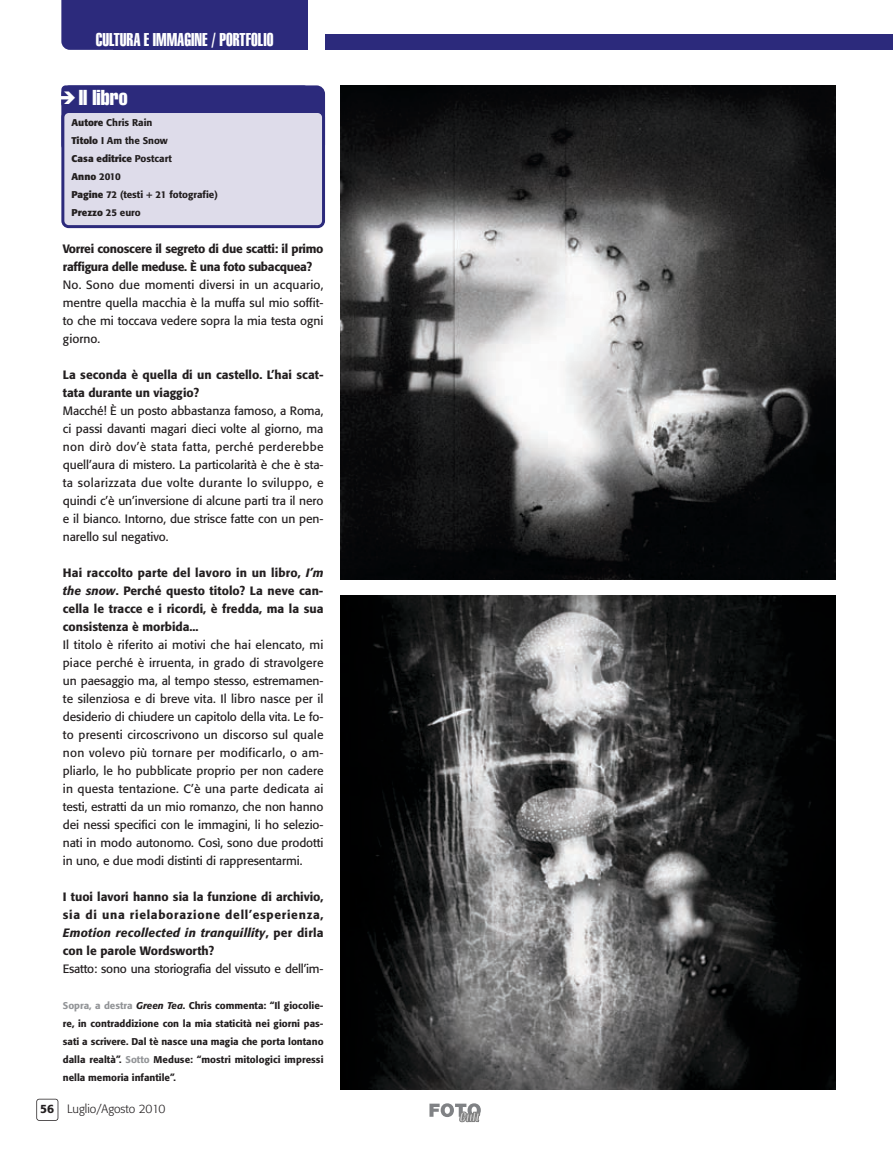
<style>
.page{position:relative;width:893px;height:1153px;background:#fff}
.page>*{position:absolute;margin:0;border:0;box-sizing:border-box;transform-origin:0 0}
.t1{font:extra-condensed 21px "Swiss 911 BT";color:#fff}
.t2{font:18px "Swiss 911 BT Extra Compressed";color:#fff}
.t3{font:12px/18px "Formata";letter-spacing:-.005em;color:#231f20;text-align:justify}
.t4{font:500 12px/18px "Formata";color:#231f20;text-align:justify}
.t5{font:500 12px/18px "Formata";letter-spacing:-.025em;color:#231f20}
.t6{font:300 12px "Formata";color:#231f20}
.t7{font:500 9.75px/18px "Formata";color:#231f20;text-align:justify}
.s1{font-family:"Play Station";font-stretch:normal;font-size:17.25px}
.s2{font-weight:700}
.s3{font-style:italic}
.s4{color:#939598}
</style>
<div class="page">
<div style="left:36px;top:1098px;width:22px;height:22px;border:2px solid #231f20;border-radius:3px"></div>
<svg style="left:429px;top:1103px;width:52px;height:18px"></svg>
<div style="left:325px;top:34px;width:568px;height:16px;background:#2c2a7c"></div>
<div style="left:61px;top:0;width:53px;height:50px;background:#2c2a7c"></div>
<div style="left:114px;top:0;width:194px;height:50px;background:#2c2a7c"></div>
<img style="left:341px;top:85px;width:494px;height:494px">
<img style="left:341px;top:595px;width:494px;height:494px">
<div style="left:61px;top:85px;width:264px;height:68px;background:#2c2a7c;border-radius:9px"></div>
<svg style="left:61px;top:110px;width:264px;height:118px;background:#d1cfe2"></svg>
<h2 class="t2" style="left:96px;top:33px;width:179px">CULTURA E IMMAGINE / PORTFOLIO</h2>
<h1 class="t1" style="left:58px;top:90px;width:71px"><span class="s1">6</span>Il libro</h1>
<p class="t7" style="left:72px;top:114px;width:148px;text-align:left"><span class="s2">Autore</span> Chris Rain<br><span class="s2">Titolo</span> I Am the Snow<br><span class="s2">Casa editrice</span> Postcart<br><span class="s2">Anno</span> 2010<br><span class="s2">Pagine</span> 72 (testi + 21 fotografie)<br><span class="s2">Prezzo</span> 25 euro</p>
<p class="t5" style="left:63px;top:240px;width:262px">Vorrei conoscere il segreto di due scatti: il primo raffigura delle meduse. È una foto subacquea?</p>
<p class="t3" style="left:63px;top:276px;width:262px">No. Sono due momenti diversi in un acquario, mentre quella macchia è la muffa sul mio soffit&shy;to che mi toccava vedere sopra la mia testa ogni giorno.</p>
<p class="t4" style="left:63px;top:366px;width:262px">La seconda è quella di un castello. L’hai scat&shy;tata durante un viaggio?</p>
<p class="t3" style="left:63px;top:402px;width:262px">Macché! È un posto abbastanza famoso, a Roma, ci passi davanti magari dieci volte al giorno, ma non dirò dov’è stata fatta, perché perderebbe quell’aura di mistero. La particolarità è che è sta&shy;ta solarizzata due volte durante lo sviluppo, e quindi c’è un’inversione di alcune parti tra il nero e il bianco. Intorno, due strisce fatte con un pen&shy;narello sul negativo.</p>
<p class="t4" style="left:63px;top:564px;width:262px">Hai raccolto parte del lavoro in un libro, <span class="s3">I’m the snow</span>. Perché questo titolo? La neve can&shy;cella le tracce e i ricordi, è fredda, ma la sua consistenza è morbida...</p>
<p class="t3" style="left:63px;top:636px;width:262px">Il titolo è riferito ai motivi che hai elencato, mi piace perché è irruenta, in grado di stravolgere un paesaggio ma, al tempo stesso, estremamen&shy;te silenziosa e di breve vita. Il libro nasce per il desiderio di chiudere un capitolo della vita. Le fo&shy;to presenti circoscrivono un discorso sul quale non volevo più tornare per modificarlo, o am&shy;pliarlo, le ho pubblicate proprio per non cadere in questa tentazione. C’è una parte dedicata ai testi, estratti da un mio romanzo, che non hanno dei nessi specifici con le immagini, li ho selezio&shy;nati in modo autonomo. Così, sono due prodotti in uno, e due modi distinti di rappresentarmi.</p>
<p class="t4" style="left:63px;top:888px;width:262px">I tuoi lavori hanno sia la funzione di archivio, sia di una rielaborazione dell’esperienza, <span class="s3">Emotion recollected in tranquillity</span>, per dirla con le parole Wordsworth?</p>
<p class="t3" style="left:63px;top:960px;width:262px">Esatto: sono una storiografia del vissuto e dell’im-</p>
<p class="t4" style="left:40px;top:1099px;width:15px">56</p>
<p class="t7" style="left:63px;top:996px;width:262px"><span class="s4">Sopra, a destra</span> <span class="s3">Green Tea</span>. Chris commenta: “Il giocolie&shy;re, in contraddizione con la mia staticità nei giorni pas&shy;sati a scrivere. Dal tè nasce una magia che porta lontano dalla realtà”. <span class="s4">Sotto</span> Meduse: “mostri mitologici impressi nella memoria infantile”.</p>
<p class="t6" style="left:67px;top:1102px;width:100px">Luglio/Agosto 2010</p>
</div>
